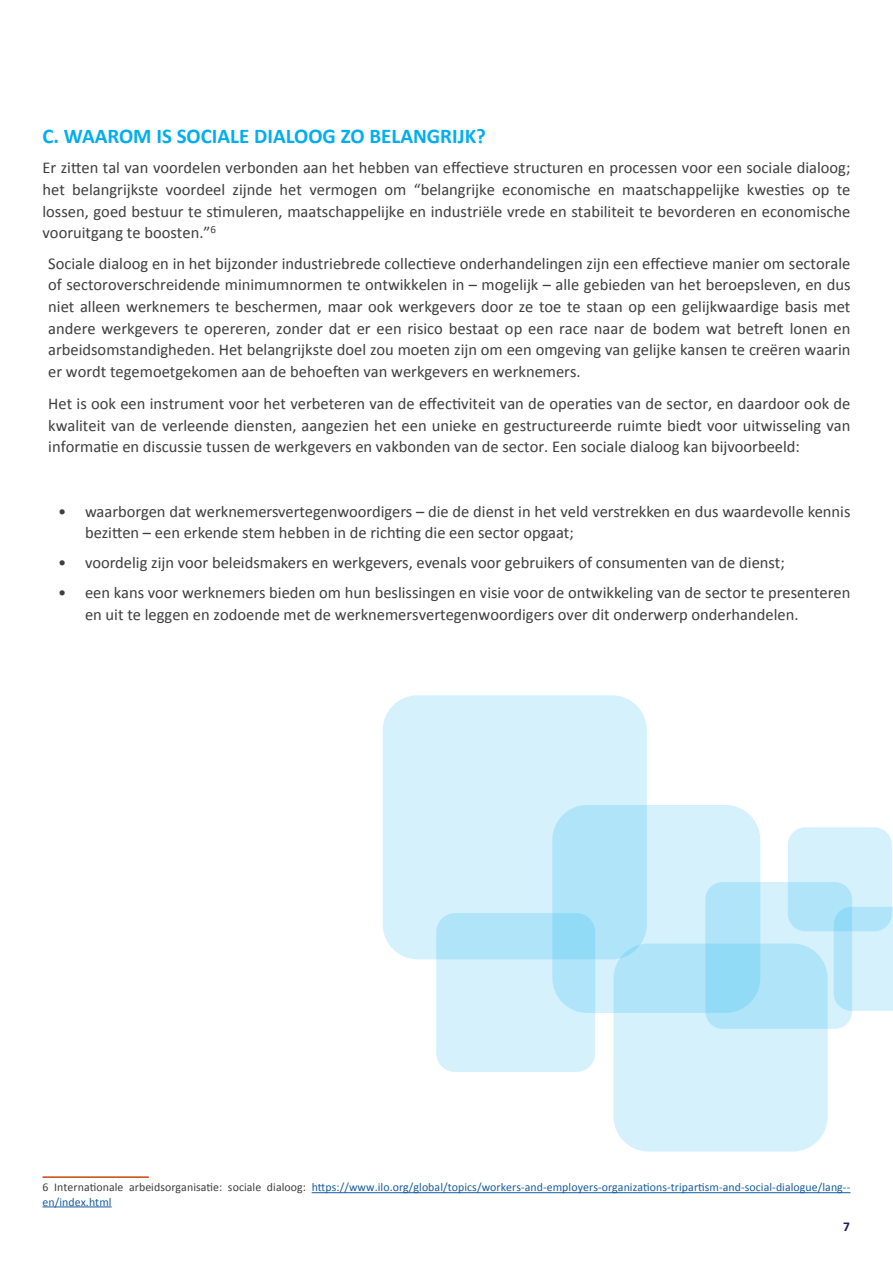
<style>
.page{position:relative;width:893px;height:1263px;background:#fff}
.page>*{position:absolute;margin:0;border:0;box-sizing:border-box;transform-origin:0 0}
.Sub-Title{font:700 21px "Calibri";color:#00aeef}
.t1{font:16.5px/21.6px "Calibri";color:#3e3e3f;text-align:justify}
.t2{font:700 13.5px "Calibri";color:#1f1f57}
.t3{font:11.85px/14.2px "Calibri";letter-spacing:.005em;color:#175d9e}
.s1{color:#3e3e3f}
</style>
<div class="page">
<hr style="left:43px;top:1176px;width:106px;height:2px;background:#c24a08">
<hr style="left:312px;top:1192px;width:538px;height:1px;background:#175d9e">
<hr style="left:43px;top:1206px;width:69px;height:1px;background:#175d9e">
<div style="left:552px;top:805px;width:208px;height:208px;background:#d4f1fc;border-radius:35px"></div>
<div style="left:788px;top:827px;width:104px;height:104px;background:#d4f1fc;border-radius:17px"></div>
<svg style="left:613px;top:943px;width:215px;height:208px;background:#cdeefb"></svg>
<svg style="left:852px;top:907px;width:41px;height:104px;background:#cceefb"></svg>
<svg style="left:383px;top:695px;width:264px;height:264px;background:#cceefb"></svg>
<svg style="left:705px;top:882px;width:147px;height:147px;background:#b0e5f9"></svg>
<svg style="left:436px;top:913px;width:159px;height:159px;background:#c4ebfa"></svg>
<p class="Sub-Title" style="left:43px;top:121px;width:445px">C. WAAROM IS SOCIALE DIALOOG ZO BELANGRIJK?</p>
<p class="t1" style="left:43px;top:156px;width:809px">Er zitten tal van voordelen verbonden aan het hebben van effectieve structuren en processen voor een sociale dialoog; het belangrijkste voordeel zijnde het vermogen om “belangrijke economische en maatschappelijke kwesties op te lossen, goed bestuur te stimuleren, maatschappelijke en industriële vrede en stabiliteit te bevorderen en economische vooruitgang te boosten.”<sup>6</sup></p>
<p class="t1" style="left:48px;top:252px;width:804px">Sociale dialoog en in het bijzonder industriebrede collectieve onderhandelingen zijn een effectieve manier om sectorale of sectoroverschreidende minimumnormen te ontwikkelen in – mogelijk – alle gebieden van het beroepsleven, en dus niet alleen werknemers te beschermen, maar ook werkgevers door ze toe te staan op een gelijkwaardige basis met andere werkgevers te opereren, zonder dat er een risico bestaat op een race naar de bodem wat betreft lonen en arbeidsomstandigheden. Het belangrijkste doel zou moeten zijn om een omgeving van gelijke kansen te creëren waarin er wordt tegemoetgekomen aan de behoeften van werkgevers en werknemers.</p>
<p class="t1" style="left:48px;top:392px;width:804px">Het is ook een instrument voor het verbeteren van de effectiviteit van de operaties van de sector, en daardoor ook de kwaliteit van de verleende diensten, aangezien het een unieke en gestructureerde ruimte biedt voor uitwisseling van informatie en discussie tussen de werkgevers en vakbonden van de sector. Een sociale dialoog kan bijvoorbeeld:</p>
<p class="t1" style="left:85px;top:500px;width:767px;text-indent:-27px">• waarborgen dat werknemersvertegenwoordigers – die de dienst in het veld verstrekken en dus waardevolle kennis bezitten – een erkende stem hebben in de richting die een sector opgaat;</p>
<p class="t1" style="left:58px;top:551px;width:728px">• voordelig zijn voor beleidsmakers en werkgevers, evenals voor gebruikers of consumenten van de dienst;</p>
<p class="t1" style="left:85px;top:581px;width:767px;text-indent:-27px">• een kans voor werknemers bieden om hun beslissingen en visie voor de ontwikkeling van de sector te presenteren en uit te leggen en zodoende met de werknemersvertegenwoordigers over dit onderwerp onderhandelen.</p>
<p class="t3" style="left:43px;top:1180px;width:809px"><span class="s1">6 Internationale arbeidsorganisatie: sociale dialoog:</span> https://www.ilo.org/global/topics/workers-and-employers-organizations-tripartism-and-social-dialogue/lang-- en/index.html</p>
<p class="t2" style="left:843px;top:1216px;width:8px">7</p>
</div>
